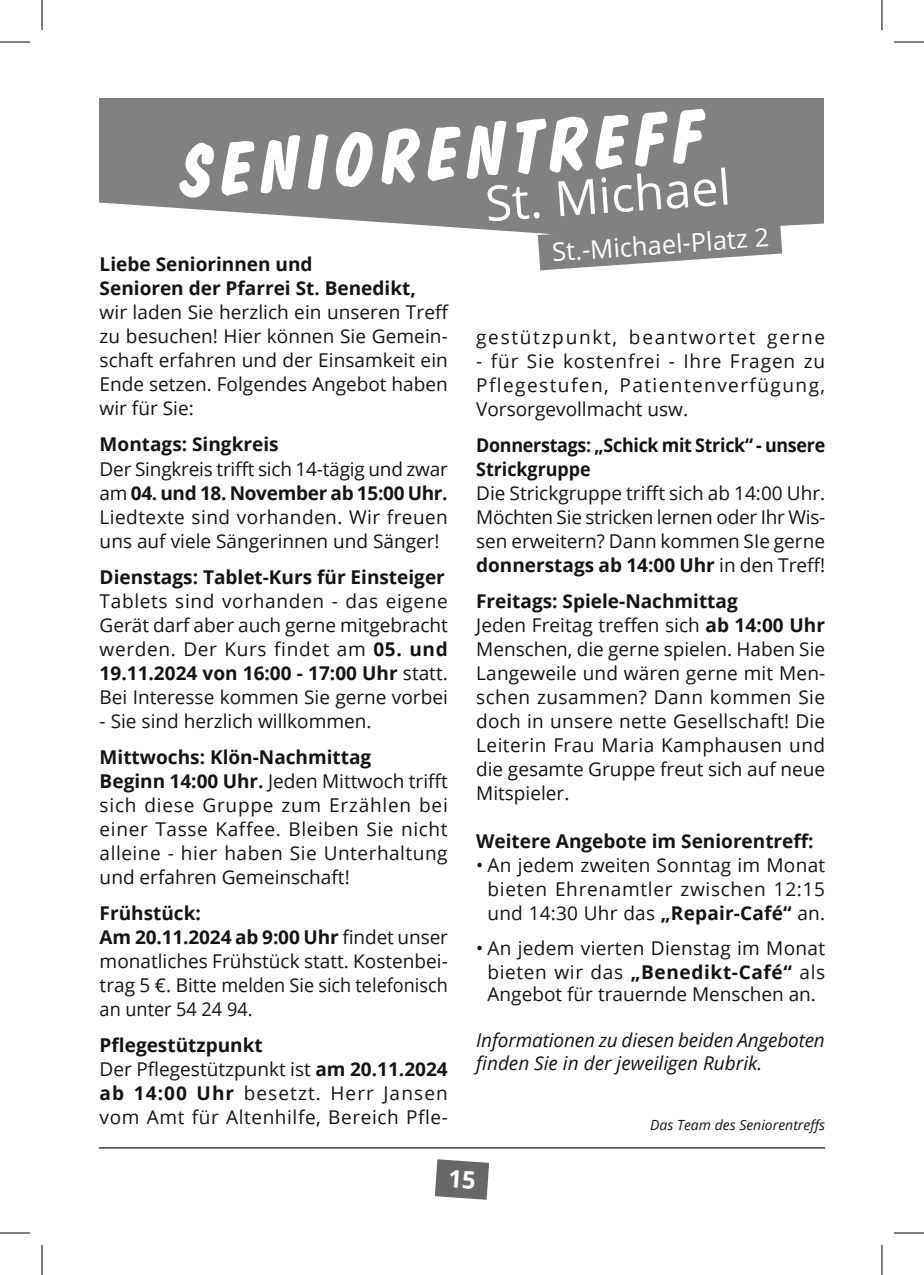
<style>
.page{position:relative;width:924px;height:1275px;background:#fff}
.page>*{position:absolute;margin:0;border:0;box-sizing:border-box;transform-origin:0 0}
.t1{font:700 74.4px "Dom Diagonal BT";color:#fff}
.t2{font:48.6px "Open Sans";color:#fff}
.t3{font:25.6px "Open Sans";color:#fff}
.t4{font:19px/24px "Open Sans";letter-spacing:.005em;color:#131413;text-align:justify}
.t5{font:19px/24px "Open Sans";letter-spacing:.025em;color:#131413}
.t6{font:700 19px/24px "Open Sans";color:#131413}
.t7{font:19px/24px "Open Sans";letter-spacing:.03em;color:#131413}
.t8{font:italic 19px/22.8px "Open Sans";letter-spacing:-.01em;color:#131413}
.t9{font:700 19px/24px "Open Sans";color:#131413;scale:.94 1}
.t10{font:19px "Open Sans";letter-spacing:.09em;color:#131413}
.t11{font:italic 14px "Open Sans";color:#131413}
.s1{font-weight:700}
</style>
<div class="page">
<hr style="left:99px;top:1147px;width:725px;height:1px;background:#131413">
<div style="left:99px;top:98px;width:724px;height:197px;background:#818181"></div>
<svg style="left:99px;top:202px;width:722px;height:93px;fill:#fff"></svg>
<svg style="left:537px;top:218px;width:244px;height:52px"></svg>
<hr style="left:0;top:42px;width:30px;height:1px;background:#000">
<hr style="left:893px;top:42px;width:30px;height:1px;background:#000">
<hr style="left:0;top:1232px;width:30px;height:1px;background:#000">
<hr style="left:893px;top:1232px;width:30px;height:1px;background:#000">
<hr style="left:42px;top:0;width:1px;height:30px;background:#000">
<hr style="left:42px;top:1245px;width:1px;height:30px;background:#000">
<hr style="left:881px;top:0;width:1px;height:30px;background:#000">
<hr style="left:881px;top:1245px;width:1px;height:30px;background:#000">
<svg style="left:434px;top:1159px;width:55px;height:40px;background:#7b7b7a"></svg>
<h1 class="t1" style="left:177px;top:126px;width:525px;rotate:-4deg">SENIORENTREFF</h1>
<h2 class="t2" style="left:482px;top:170px;width:247px;rotate:-4deg">St. Michael</h2>
<h3 class="t3" style="left:551px;top:234px;width:219px;rotate:-4deg">St.-Michael-Platz 2</h3>
<p class="t6" style="left:100px;top:252px;width:317px">Liebe Seniorinnen und<br>Senioren der Pfarrei St. Benedikt,</p>
<p class="t4" style="left:100px;top:300px;width:350px">wir laden Sie herzlich ein unseren Treff zu besuchen! Hier können Sie Gemein&shy;schaft erfahren und der Einsamkeit ein Ende setzen. Folgendes Angebot haben wir für Sie:</p>
<p class="t6" style="left:100px;top:432px;width:180px">Montags: Singkreis</p>
<p class="t4" style="left:100px;top:456px;width:349px">Der Singkreis trifft sich 14-tägig und zwar am <span class="s1">04. und 18. November ab 15:00 Uhr.<br></span>Liedtexte sind vorhanden. Wir freuen uns auf viele Sängerinnen und Sänger!</p>
<p class="t6" style="left:100px;top:564px;width:346px">Dienstags: Tablet-Kurs für Einsteiger</p>
<p class="t4" style="left:100px;top:588px;width:349px">Tablets sind vorhanden - das eigene Gerät darf aber auch gerne mitgebracht werden. Der Kurs findet am <span class="s1">05. und 19.11.2024 von 16:00 - 17:00 Uhr</span> statt.<br>Bei Interesse kommen Sie gerne vorbei</p>
<p class="t4" style="left:100px;top:708px;width:273px">- Sie sind herzlich willkommen.</p>
<p class="t5" style="left:100px;top:744px;width:349px"><span class="s1">Mittwochs: Klön-Nachmittag<br>Beginn 14:00 Uhr.</span> Jeden Mittwoch trifft sich diese Gruppe zum Erzählen bei einer Tasse Kaffee. Bleiben Sie nicht alleine - hier haben Sie Unterhaltung und erfahren Gemeinschaft!</p>
<p class="t4" style="left:100px;top:900px;width:349px;text-align:left"><span class="s1">Frühstück:<br>Am 20.11.2024 ab 9:00 Uhr</span> findet unser monatliches Frühstück statt. Kostenbei&shy;trag 5 €. Bitte melden Sie sich telefonisch an unter 54 24 94.</p>
<p class="t7" style="left:100px;top:1032px;width:349px"><span class="s1">Pflegestützpunkt<br></span>Der Pflegestützpunkt ist <span class="s1">am 20.11.2024 ab 14:00 Uhr</span> besetzt. Herr Jansen vom Amt für Altenhilfe, Bereich Pfle-</p>
<p class="t10" style="left:476px;top:324px;width:350px">gestützpunkt, beantwortet gerne</p>
<p class="t4" style="left:476px;top:348px;width:350px">- für Sie kostenfrei - Ihre Fragen zu Pflegestufen, Patientenverfügung, Vorsorgevollmacht usw.</p>
<p class="t9" style="left:476px;top:432px;width:373px">Donnerstags: „Schick mit Strick“ - unsere<br>Strickgruppe</p>
<p class="t4" style="left:476px;top:480px;width:350px">Die Strickgruppe trifft sich ab 14:00 Uhr.<br>Möchten Sie stricken lernen oder Ihr Wis&shy;sen erweitern? Dann kommen SIe gerne <span class="s1">donnerstags ab 14:00 Uhr</span> in den Treff!</p>
<p class="t4" style="left:476px;top:588px;width:350px;text-align:left"><span class="s1">Freitags: Spiele-Nachmittag<br></span>Jeden Freitag treffen sich <span class="s1">ab 14:00 Uhr </span>Menschen, die gerne spielen. Haben Sie Langeweile und wären gerne mit Men&shy;schen zusammen? Dann kommen Sie doch in unsere nette Gesellschaft! Die Leiterin Frau Maria Kamphausen und die gesamte Gruppe freut sich auf neue Mitspieler.</p>
<p class="t6" style="left:476px;top:828px;width:339px">Weitere Angebote im Seniorentreff:</p>
<p class="t4" style="left:476px;top:852px;width:350px;text-align:center">• An jedem zweiten Sonntag im Monat bieten Ehrenamtler zwischen 12:15 und 14:30 Uhr das <span class="s1">„Repair-Café“</span> an.</p>
<p class="t4" style="left:476px;top:935px;width:350px;line-height:23.4px;text-align:center">• An jedem vierten Dienstag im Monat bieten wir das <span class="s1">„Benedikt-Café“</span> als<br>Angebot für trauernde Menschen an.</p>
<p class="t8" style="left:476px;top:1028px;width:350px">Informationen zu diesen beiden Angeboten finden Sie in der jeweiligen Rubrik.</p>
<p class="t11" style="left:649px;top:1115px;width:176px">Das Team des Seniorentreffs</p>
</div>
